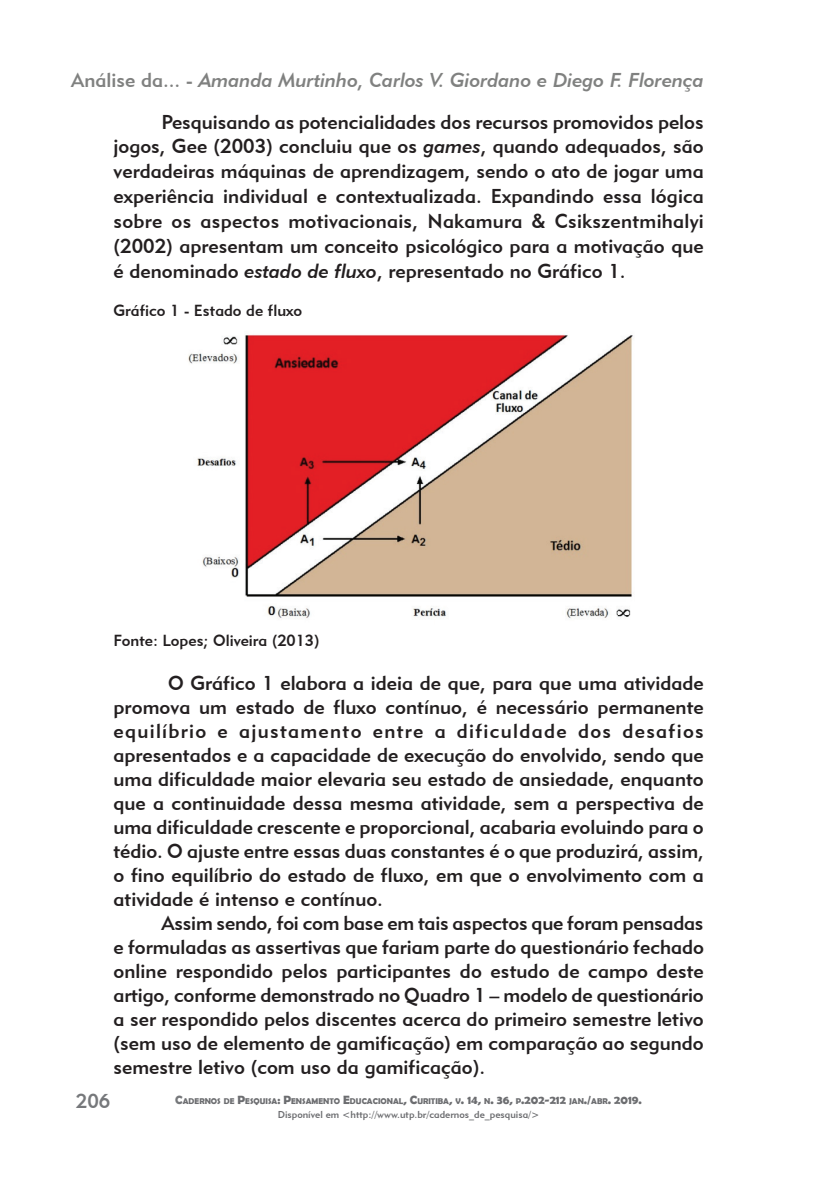
<style>
.page{position:relative;width:840px;height:1191px;background:#fff}
.page>*{position:absolute;margin:0;border:0;box-sizing:border-box;transform-origin:0 0}
.t1{font:20px/24px "Geometric 415 BT Medium A";color:#231f20;text-align:justify}
.t2{font:20px "Geometric 415 BT Medium Italic A";color:#808180}
.t3{font:20px "Geometric 415 BT Medium A";color:#76787b}
.t4{font:16px "Geometric 415 BT Medium A";color:#231f20}
.t5{font:10px "Geometric 415 BT Medium A";color:#6c6d70}
.t6{font:700 8.4px "Berlin Sans FB Demi";color:#6c6d70}
.s1{font-family:"Geometric 415 BT Medium A"}
.s2{font-family:"Geometric 415 BT Medium Italic A"}
.s3{font-size:12px;color:#76787b}
.s4{font-size:12px}
</style>
<div class="page">
<img style="left:188px;top:334px;width:445px;height:285px">
<p class="t2" style="left:71px;top:68px;width:633px"><span class="s1">Análise da... -</span> Amanda Murtinho, Carlos V. Giordano e Diego F. Florença</p>
<p class="t1" style="left:113px;top:109px;width:591px;line-height:24.8px;text-indent:48px">Pesquisando as potencialidades dos recursos promovidos pelos jogos, Gee (2003) concluiu que os <span class="s2">games</span>, quando adequados, são verdadeiras máquinas de aprendizagem, sendo o ato de jogar uma experiência individual e contextualizada. Expandindo essa lógica sobre os aspectos motivacionais, Nakamura &amp; Csikszentmihalyi (2002) apresentam um conceito psicológico para a motivação que é denominado <span class="s2">estado de fluxo</span>, representado no Gráfico 1.</p>
<p class="t4" style="left:113px;top:300px;width:190px">Gráfico 1 - Estado de fluxo</p>
<p class="t4" style="left:113px;top:630px;width:207px">Fonte: Lopes; Oliveira (2013)</p>
<p class="t1" style="left:113px;top:670px;width:591px;text-indent:55px">O Gráfico 1 elabora a ideia de que, para que uma atividade promova um estado de fluxo contínuo, é necessário permanente equilíbrio e ajustamento entre a dificuldade dos desafios apresentados e a capacidade de execução do envolvido, sendo que uma dificuldade maior elevaria seu estado de ansiedade, enquanto que a continuidade dessa mesma atividade, sem a perspectiva de uma dificuldade crescente e proporcional, acabaria evoluindo para o tédio. O ajuste entre essas duas constantes é o que produzirá, assim, o fino equilíbrio do estado de fluxo, em que o envolvimento com a atividade é intenso e contínuo.</p>
<p class="t1" style="left:113px;top:910px;width:591px;text-indent:48px">Assim sendo, foi com base em tais aspectos que foram pensadas e formuladas as assertivas que fariam parte do questionário fechado online respondido pelos participantes do estudo de campo deste artigo, conforme demonstrado no Quadro 1 – modelo de questionário a ser respondido pelos discentes acerca do primeiro semestre letivo (sem uso de elemento de gamificação) em comparação ao segundo semestre letivo (com uso da gamificação).</p>
<p class="t3" style="left:76px;top:1088px;width:36px">206</p>
<p class="t6" style="left:175px;top:1096px;width:468px"><span class="s3">C</span>ADERNOS DE <span class="s4">P</span>ESQUISA<span class="s4">: P</span>ENSAMENTO <span class="s4">E</span>DUCACIONAL<span class="s4">, C</span>URITIBA<span class="s4">,</span> V<span class="s4">. 14,</span> N<span class="s4">. 36,</span> P<span class="s4">.202-212</span> JAN<span class="s4">./</span>ABR<span class="s4">. 2019.</span></p>
<p class="t5" style="left:277px;top:1108px;width:263px">Disponível em &lt;http://www.utp.br/cadernos_de_pesquisa/&gt;</p>
</div>
